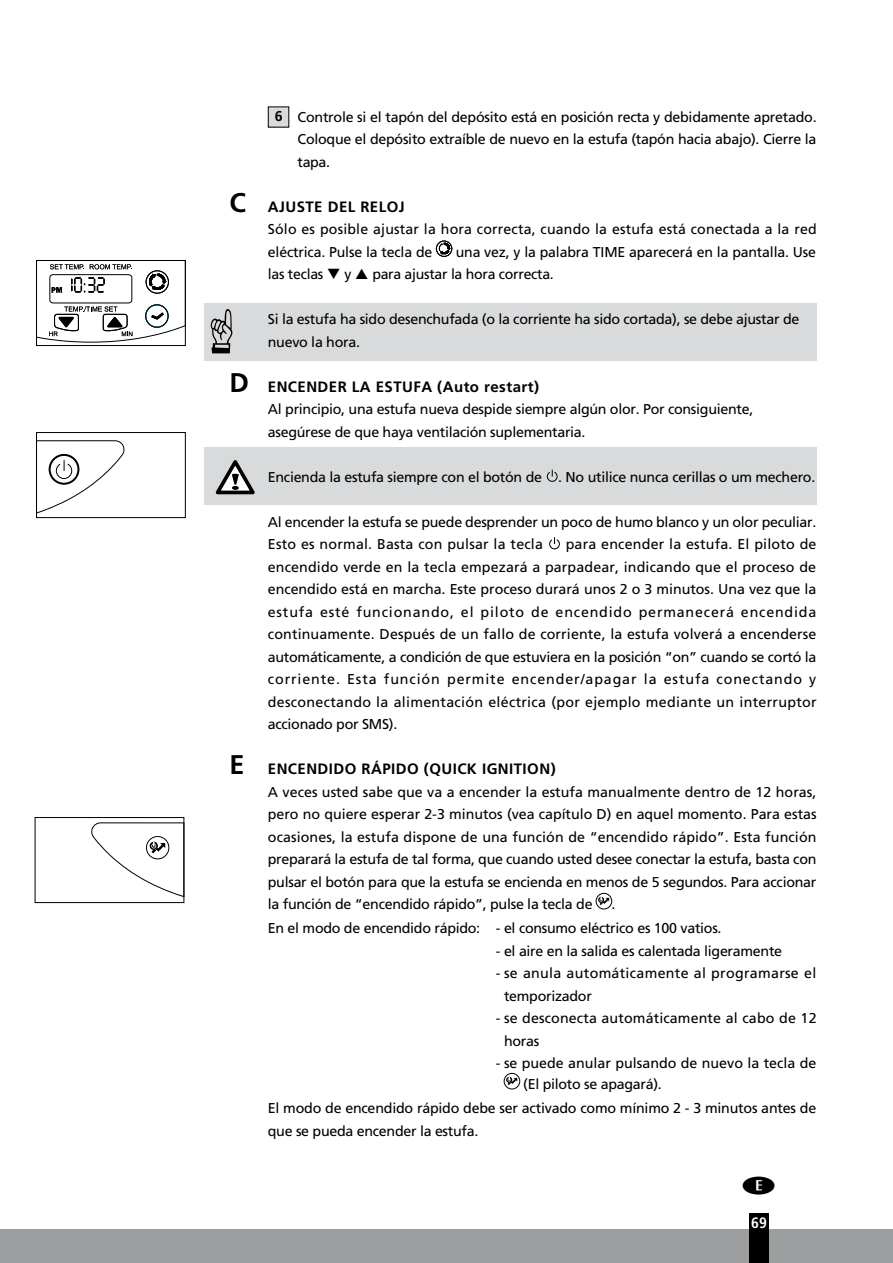
<style>
.page{position:relative;width:893px;height:1263px;background:#fff}
.page>*{position:absolute;margin:0;border:0;box-sizing:border-box;transform-origin:0 0}
.t1{font:700 15px "Frutiger LT Std";letter-spacing:.03em;color:#000}
.t2{font:700 condensed 15px "Frutiger";color:#fff}
.t3{font:14.25px/22.5px "Frutiger";letter-spacing:-.02em;color:#000}
.t4{font:14.25px/22.5px "Frutiger";letter-spacing:.015em;color:#000}
.t5{font:14.25px/21px "Frutiger";color:#000}
.t6{font:14.25px/22.5px "Frutiger";letter-spacing:.02em;color:#000}
.t7{font:14.25px/22.5px "Frutiger";letter-spacing:.01em;color:#000}
.s1{font-weight:700}
.s2{font-size:27px}
</style>
<div class="page">
<div style="left:0;top:1229px;width:893px;height:34px;background:#9c9e9f"></div>
<div style="left:749px;top:1213px;width:20px;height:50px;background:#000"></div>
<div style="left:204px;top:447px;width:612px;height:58px;background:#d9dadb"></div>
<svg style="left:216px;top:460px;width:39px;height:35px"></svg>
<div style="left:204px;top:303px;width:612px;height:58px;background:#d9dadb"></div>
<div style="left:268px;top:107px;width:21px;height:20px;background:#d9dadb"></div>
<div style="left:436px;top:241px;width:16px;height:16px;border:1px solid #000;border-radius:50%"></div>
<svg style="left:439px;top:243px;width:11px;height:11px"></svg>
<svg style="left:546px;top:469px;width:12px;height:13px"></svg>
<svg style="left:549px;top:537px;width:11px;height:13px"></svg>
<div style="left:596px;top:893px;width:16px;height:16px;border:1px solid #000;border-radius:50%"></div>
<svg style="left:598px;top:897px;width:11px;height:8px"></svg>
<div style="left:504px;top:1073px;width:16px;height:16px;border:1px solid #000;border-radius:50%"></div>
<svg style="left:507px;top:1077px;width:10px;height:8px"></svg>
<div style="left:36px;top:260px;width:150px;height:86px;border:1px solid #000"></div>
<svg style="left:36px;top:260px;width:150px;height:82px"></svg>
<div style="left:35px;top:817px;width:149px;height:86px;border:1px solid #000"></div>
<svg style="left:91px;top:822px;width:93px;height:75px"></svg>
<div style="left:36px;top:432px;width:150px;height:86px;border:1px solid #000"></div>
<svg style="left:36px;top:440px;width:89px;height:73px"></svg>
<p class="t3" style="left:298px;top:105px;width:521px;text-align:justify;text-indent:-23px"><span class="s1">6</span> Controle si el tapón del depósito está en posición recta y debidamente apretado.<br>Coloque el depósito extraíble de nuevo en la estufa (tapón hacia abajo). Cierre la tapa.</p>
<p class="t1" style="left:230px;top:197px;width:177px"><span class="s2">C</span> AJUSTE DEL RELOJ</p>
<p class="t4" style="left:268px;top:218px;width:550px">Sólo es posible ajustar la hora correcta, cuando la estufa está conectada a la red eléctrica. Pulse la tecla de</p>
<p class="t3" style="left:456px;top:240px;width:362px">una vez, y la palabra TIME aparecerá en la pantalla. Use</p>
<p class="t3" style="left:268px;top:263px;width:85px">las teclas ❑ y</p>
<p class="t3" style="left:372px;top:263px;width:183px">para ajustar la hora correcta.</p>
<p class="t3" style="left:268px;top:308px;width:533px">Si la estufa ha sido desenchufada (o la corriente ha sido cortada), se debe ajustar de nuevo la hora.</p>
<p class="t1" style="left:230px;top:377px;width:311px"><span class="s2">D</span> ENCENDER LA ESTUFA (Auto restart)</p>
<p class="t3" style="left:268px;top:398px;width:487px">Al principio, una estufa nueva despide siempre algún olor. Por consiguiente, asegúrese de que haya ventilación suplementaria.</p>
<p class="t3" style="left:268px;top:465px;width:549px">Encienda la estufa siempre con el botón de . No utilice nunca cerillas o um mechero.</p>
<p class="t3" style="left:268px;top:510px;width:550px">Al encender la estufa se puede desprender un poco de humo blanco y un olor peculiar.<br>Esto es normal. Basta con pulsar la tecla</p>
<p class="t3" style="left:268px;top:533px;width:550px;text-align:justify;text-indent:298px">para encender la estufa. El piloto de encendido verde en la tecla empezará a parpadear, indicando que el proceso de encendido está en marcha. Este proceso durará unos 2 o 3 minutos. Una vez que la estufa esté funcionando, el piloto de encendido permanecerá encendida continuamente. Después de un fallo de corriente, la estufa volverá a encenderse automáticamente, a condición de que estuviera en la posición “on” cuando se cortó la corriente. Esta función permite encender/apagar la estufa conectando y desconectando la alimentación eléctrica (por ejemplo mediante un interruptor accionado por SMS).</p>
<p class="t1" style="left:230px;top:760px;width:328px"><span class="s2">E</span> ENCENDIDO RÁPIDO (QUICK IGNITION)</p>
<p class="t3" style="left:268px;top:780px;width:550px;text-align:justify">A veces usted sabe que va a encender la estufa manualmente dentro de 12 horas, pero no quiere esperar 2-3 minutos (vea capítulo D) en aquel momento. Para estas ocasiones, la estufa dispone de una función de “encendido rápido”. Esta función preparará la estufa de tal forma, que cuando usted desee conectar la estufa, basta con pulsar el botón para que la estufa se encienda en menos de 5 segundos. Para accionar la función de “encendido rápido”, pulse la tecla de</p>
<p class="t3" style="left:268px;top:892px;width:455px;line-height:24px;text-indent:344px">.<br>En el modo de encendido rápido: - el consumo eléctrico es 100 vatios.</p>
<p class="t3" style="left:496px;top:939px;width:288px">- el aire en la salida es calentada ligeramente</p>
<p class="t6" style="left:504px;top:962px;width:314px;text-indent:-8px">- se anula automáticamente al programarse el temporizador</p>
<p class="t7" style="left:504px;top:1007px;width:314px;text-indent:-8px">- se desconecta automáticamente al cabo de 12 horas</p>
<p class="t5" style="left:523px;top:1052px;width:295px;text-indent:-27px">- se puede anular pulsando de nuevo la tecla de (El piloto se apagará).</p>
<p class="t3" style="left:268px;top:1097px;width:550px">El modo de encendido rápido debe ser activado como mínimo 2 - 3 minutos antes de que se pueda encender la estufa.</p>
<p class="t2" style="left:751px;top:1214px;width:17px">69</p>
</div>
